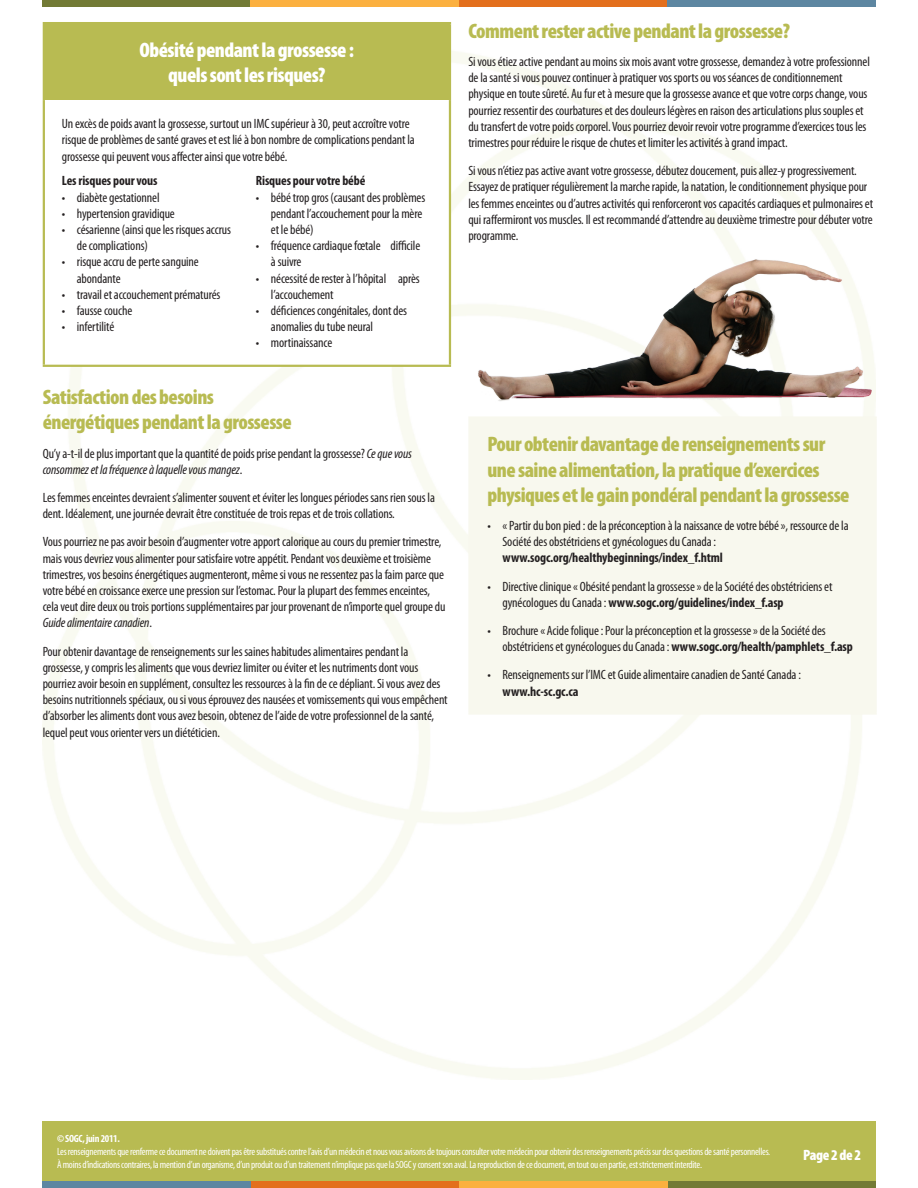
<style>
.page{position:relative;width:918px;height:1188px;background:#fff}
.page>*{position:absolute;margin:0;border:0;box-sizing:border-box;transform-origin:0 0}
.Template__Body_Headi{font:900 condensed 21px/25.2px "Myriad Pro";letter-spacing:-.025em;color:#b8bb52}
.Template__Headline{font:900 condensed 21px/25.2px "Myriad Pro";letter-spacing:-.025em;color:#fff;text-align:center}
.t1{font:900 condensed 15px "Myriad Pro";letter-spacing:-.025em;color:#fff}
.t2{font:condensed 13.5px/16.2px "Myriad Pro";letter-spacing:-.01em;color:#231f20}
.t3{font:700 condensed 13.5px "Myriad Pro";letter-spacing:-.01em;color:#231f20}
.t4{font:condensed 10.5px/12.6px "Myriad Pro";letter-spacing:-.025em;color:#fff}
.t5{font:700 condensed 10.5px "Myriad Pro";letter-spacing:-.025em;color:#fff}
.s1{font-style:italic}
.s2{font-weight:700}
</style>
<div class="page">
<div style="left:42px;top:1121px;width:834px;height:60px;background:#b8bb52"></div>
<div style="left:668px;top:1181px;width:208px;height:7px;background:#727a35"></div>
<div style="left:459px;top:1181px;width:209px;height:7px;background:#fbb03f"></div>
<div style="left:250px;top:1181px;width:209px;height:7px;background:#e36f1d"></div>
<div style="left:42px;top:1181px;width:208px;height:7px;background:#5d86a1"></div>
<div style="left:42px;top:0;width:209px;height:7px;background:#727a35"></div>
<div style="left:250px;top:0;width:209px;height:7px;background:#fbb03f"></div>
<div style="left:459px;top:0;width:209px;height:7px;background:#e36f1d"></div>
<div style="left:668px;top:0;width:208px;height:7px;background:#5d86a1"></div>
<div style="left:44px;top:23px;width:406px;height:77px;background:#b8bb52"></div>
<hr style="left:43px;top:22px;width:408px;height:2px;background:#b8bb52">
<hr style="left:43px;top:24px;width:2px;height:76px;background:#b8bb52">
<hr style="left:449px;top:24px;width:2px;height:76px;background:#b8bb52">
<hr style="left:43px;top:100px;width:2px;height:265px;background:#b8bb52">
<hr style="left:449px;top:100px;width:2px;height:265px;background:#b8bb52">
<hr style="left:43px;top:365px;width:408px;height:2px;background:#b8bb52">
<img style="left:470px;top:255px;width:406px;height:149px">
<div style="left:469px;top:418px;width:407px;height:296px;background:#f8f8ee"></div>
<hr style="left:468px;top:416px;width:409px;height:3px;background:#f8f8ee">
<hr style="left:468px;top:419px;width:3px;height:293px;background:#f8f8ee">
<hr style="left:874px;top:419px;width:3px;height:293px;background:#f8f8ee">
<hr style="left:468px;top:712px;width:409px;height:3px;background:#f8f8ee">
<p class="Template__Headline" style="left:140px;top:37px;width:216px">Obésité pendant la grossesse : quels sont les risques?</p>
<p class="t2" style="left:62px;top:115px;width:355px">Un excès de poids avant la grossesse, surtout un IMC supérieur à 30, peut accroître votre risque de problèmes de santé graves et est lié à bon nombre de complications pendant la grossesse qui peuvent vous affecter ainsi que votre bébé.</p>
<p class="t3" style="left:62px;top:172px;width:97px">Les risques pour vous</p>
<p class="t2" style="left:62px;top:189px;width:99px">• diabète gestationnel</p>
<p class="t2" style="left:62px;top:205px;width:114px">• hypertension gravidique</p>
<p class="t2" style="left:77px;top:221px;width:156px;text-indent:-15px">• césarienne (ainsi que les risques accrus de complications)</p>
<p class="t2" style="left:77px;top:254px;width:123px;text-indent:-15px">• risque accru de perte sanguine abondante</p>
<p class="t2" style="left:62px;top:286px;width:160px">• travail et accouchement prématurés</p>
<p class="t2" style="left:62px;top:302px;width:72px">• fausse couche</p>
<p class="t2" style="left:62px;top:318px;width:54px">• infertilité</p>
<p class="t3" style="left:256px;top:172px;width:111px">Risques pour votre bébé</p>
<p class="t2" style="left:271px;top:189px;width:156px;text-indent:-15px">• bébé trop gros (causant des problèmes pendant l’accouchement pour la mère et le bébé)</p>
<p class="t2" style="left:271px;top:237px;width:151px;text-indent:-15px">• fréquence cardiaque fœtale difficile à suivre</p>
<p class="t2" style="left:271px;top:270px;width:150px;text-indent:-15px">• nécessité de rester à l’hôpital après l’accouchement</p>
<p class="t2" style="left:271px;top:302px;width:138px;text-indent:-15px">• déficiences congénitales, dont des anomalies du tube neural</p>
<p class="t2" style="left:256px;top:335px;width:78px">• mortinaissance</p>
<p class="Template__Body_Headi" style="left:43px;top:384px;width:251px">Satisfaction des besoins énergétiques pendant la grossesse</p>
<p class="t2" style="left:43px;top:445px;width:371px">Qu’y a-t-il de plus important que la quantité de poids prise pendant la grossesse? <span class="s1">Ce que vous consommez et la fréquence à laquelle vous mangez</span>.</p>
<p class="t2" style="left:43px;top:489px;width:394px">Les femmes enceintes devraient s’alimenter souvent et éviter les longues périodes sans rien sous la dent. Idéalement, une journée devrait être constituée de trois repas et de trois collations.</p>
<p class="t2" style="left:43px;top:534px;width:404px">Vous pourriez ne pas avoir besoin d’augmenter votre apport calorique au cours du premier trimestre, mais vous devriez vous alimenter pour satisfaire votre appétit. Pendant vos deuxième et troisième trimestres, vos besoins énergétiques augmenteront, même si vous ne ressentez pas la faim parce que votre bébé en croissance exerce une pression sur l’estomac. Pour la plupart des femmes enceintes, cela veut dire deux ou trois portions supplémentaires par jour provenant de n’importe quel groupe du <span class="s1">Guide alimentaire canadien</span>.</p>
<p class="t2" style="left:43px;top:643px;width:407px">Pour obtenir davantage de renseignements sur les saines habitudes alimentaires pendant la grossesse, y compris les aliments que vous devriez limiter ou éviter et les nutriments dont vous pourriez avoir besoin en supplément, consultez les ressources à la fin de ce dépliant. Si vous avez des besoins nutritionnels spéciaux, ou si vous éprouvez des nausées et vomissements qui vous empêchent d’absorber les aliments dont vous avez besoin, obtenez de l’aide de votre professionnel de la santé, lequel peut vous orienter vers un diététicien.</p>
<p class="Template__Body_Headi" style="left:468px;top:18px;width:323px">Comment rester active pendant la grossesse?</p>
<p class="t2" style="left:468px;top:53px;width:403px">Si vous étiez active pendant au moins six mois avant votre grossesse, demandez à votre professionnel de la santé si vous pouvez continuer à pratiquer vos sports ou vos séances de conditionnement physique en toute sûreté. Au fur et à mesure que la grossesse avance et que votre corps change, vous pourriez ressentir des courbatures et des douleurs légères en raison des articulations plus souples et du transfert de votre poids corporel. Vous pourriez devoir revoir votre programme d’exercices tous les trimestres pour réduire le risque de chutes et limiter les activités à grand impact.</p>
<p class="t2" style="left:468px;top:162px;width:406px">Si vous n’étiez pas active avant votre grossesse, débutez doucement, puis allez-y progressivement.<br>Essayez de pratiquer régulièrement la marche rapide, la natation, le conditionnement physique pour les femmes enceintes ou d’autres activités qui renforceront vos capacités cardiaques et pulmonaires et qui raffermiront vos muscles. Il est recommandé d’attendre au deuxième trimestre pour débuter votre programme.</p>
<p class="Template__Body_Headi" style="left:487px;top:431px;width:364px">Pour obtenir davantage de renseignements sur une saine alimentation, la pratique d’exercices physiques et le gain pondéral pendant la grossesse</p>
<p class="t2" style="left:502px;top:517px;width:348px;text-indent:-15px">• « Partir du bon pied : de la préconception à la naissance de votre bébé », ressource de la<br>Société des obstétriciens et gynécologues du Canada : <span class="s2">www.sogc.org/healthybeginnings/index_f.html</span></p>
<p class="t2" style="left:502px;top:578px;width:332px;text-indent:-15px">• Directive clinique « Obésité pendant la grossesse » de la Société des obstétriciens et gynécologues du Canada : <span class="s2">www.sogc.org/guidelines/index_f.asp</span></p>
<p class="t2" style="left:502px;top:622px;width:352px;text-indent:-15px">• Brochure « Acide folique : Pour la préconception et la grossesse » de la Société des obstétriciens et gynécologues du Canada : <span class="s2">www.sogc.org/health/pamphlets_f.asp</span></p>
<p class="t2" style="left:502px;top:667px;width:300px;text-indent:-15px">• Renseignements sur l’IMC et Guide alimentaire canadien de Santé Canada : <span class="s2">www.hc-sc.gc.ca</span></p>
<p class="t5" style="left:57px;top:1132px;width:64px">© SOGC, juin 2011.</p>
<p class="t4" style="left:57px;top:1145px;width:715px">Les renseignements que renferme ce document ne doivent pas être substitués contre l’avis d’un médecin et nous vous avisons de toujours consulter votre médecin pour obtenir des renseignements précis sur des questions de santé personnelles.<br>À moins d’indications contraires, la mention d’un organisme, d’un produit ou d’un traitement n’implique pas que la SOGC y consent son aval. La reproduction de ce document, en tout ou en partie, est strictement interdite.</p>
<p class="t1" style="left:803px;top:1145px;width:59px">Page 2 de 2</p>
</div>
